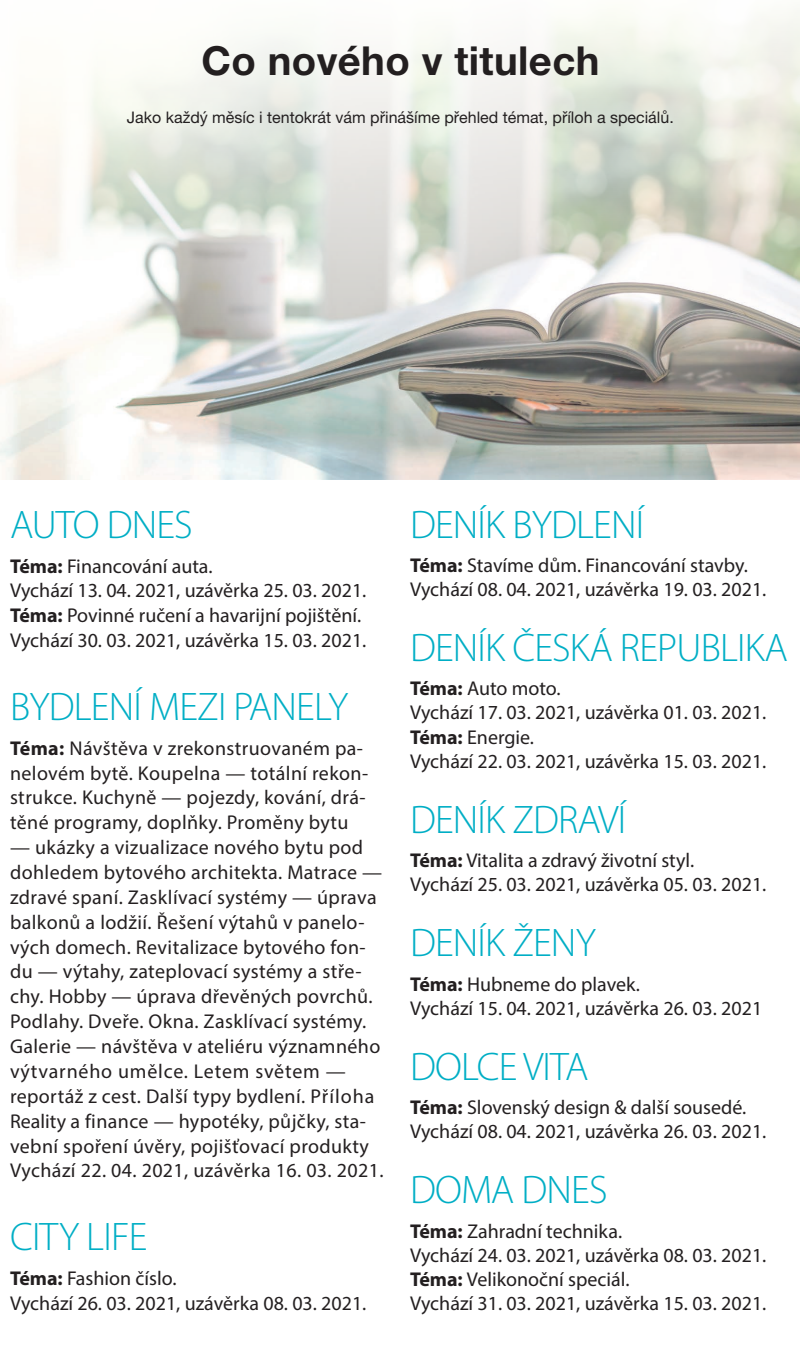
<style>
.page{position:relative;width:800px;height:1350px;background:#fff}
.page>*{position:absolute;margin:0;border:0;box-sizing:border-box;transform-origin:0 0}
.t1{font:300 40px "Myriad Pro";letter-spacing:-.02em;color:#00aec5}
.t2{font:700 40px "Helvetica Neue LT Pro";letter-spacing:.01em;color:#231f20}
.t3{font:20px/24.9px "Myriad Pro";letter-spacing:.01em;color:#231f20}
.t4{font:16px "Helvetica Neue LT Pro";color:#231f20}
.s1{font-weight:700}
</style>
<div class="page">
<img style="left:0;top:8px;width:800px;height:471px">
<h1 class="t2" style="left:201px;top:36px;width:400px">Co nového v titulech</h1>
<p class="t4" style="left:127px;top:108px;width:548px">Jako každý měsíc i tentokrát vám přinášíme přehled témat, příloh a speciálů.</p>
<h1 class="t1" style="left:10px;top:502px;width:184px">AUTO DNES</h1>
<p class="t3" style="left:10px;top:553px;width:358px"><span class="s1">Téma:</span> Financování auta.<br>Vychází 13. 04. 2021, uzávěrka 25. 03. 2021.<br><span class="s1">Téma:</span> Povinné ručení a havarijní pojištění.<br>Vychází 30. 03. 2021, uzávěrka 15. 03. 2021.</p>
<h1 class="t1" style="left:10px;top:685px;width:340px">BYDLENÍ MEZI PANELY</h1>
<p class="t3" style="left:10px;top:735px;width:360px"><span class="s1">Téma:</span> Návštěva v zrekonstruovaném pa&shy;nelovém bytě. Koupelna — totální rekon&shy;strukce. Kuchyně — pojezdy, kování, drá&shy;těné programy, doplňky. Proměny bytu</p>
<p class="t3" style="left:10px;top:835px;width:375px">— ukázky a vizualizace nového bytu pod dohledem bytového architekta. Matrace — zdravé spaní. Zasklívací systémy — úprava balkonů a lodžií. Řešení výtahů v panelo&shy;vých domech. Revitalizace bytového fon&shy;du — výtahy, zateplovací systémy a stře&shy;chy. Hobby — úprava dřevěných povrchů.<br>Podlahy. Dveře. Okna. Zasklívací systémy.<br>Galerie — návštěva v ateliéru významného výtvarného umělce. Letem světem — reportáž z cest. Další typy bydlení. Příloha Reality a finance — hypotéky, půjčky, sta&shy;vební spoření úvěry, pojišťovací produkty Vychází 22. 04. 2021, uzávěrka 16. 03. 2021.</p>
<h1 class="t1" style="left:10px;top:1215px;width:139px">CITY LIFE</h1>
<p class="t3" style="left:10px;top:1266px;width:358px"><span class="s1">Téma:</span> Fashion číslo.<br>Vychází 26. 03. 2021, uzávěrka 08. 03. 2021.</p>
<h1 class="t1" style="left:410px;top:502px;width:236px">DENÍK BYDLENÍ</h1>
<p class="t3" style="left:410px;top:553px;width:358px;line-height:24.1px"><span class="s1">Téma:</span> Stavíme dům. Financování stavby.<br>Vychází 08. 04. 2021, uzávěrka 19. 03. 2021.</p>
<h1 class="t1" style="left:410px;top:626px;width:379px">DENÍK ČESKÁ REPUBLIKA</h1>
<p class="t3" style="left:410px;top:676px;width:358px;line-height:24.1px"><span class="s1">Téma:</span> Auto moto.<br>Vychází 17. 03. 2021, uzávěrka 01. 03. 2021.<br><span class="s1">Téma:</span> Energie.<br>Vychází 22. 03. 2021, uzávěrka 15. 03. 2021.</p>
<h1 class="t1" style="left:410px;top:798px;width:218px">DENÍK ZDRAVÍ</h1>
<p class="t3" style="left:410px;top:848px;width:358px;line-height:24.1px"><span class="s1">Téma:</span> Vitalita a zdravý životní styl.<br>Vychází 25. 03. 2021, uzávěrka 05. 03. 2021.</p>
<h1 class="t1" style="left:410px;top:921px;width:187px">DENÍK ŽENY</h1>
<p class="t3" style="left:410px;top:972px;width:354px;line-height:24.1px"><span class="s1">Téma:</span> Hubneme do plavek.<br>Vychází 15. 04. 2021, uzávěrka 26. 03. 2021</p>
<h1 class="t1" style="left:410px;top:1045px;width:180px">DOLCE VITA</h1>
<p class="t3" style="left:410px;top:1095px;width:358px;line-height:24.1px"><span class="s1">Téma:</span> Slovenský design &amp; další sousedé.<br>Vychází 08. 04. 2021, uzávěrka 26. 03. 2021.</p>
<h1 class="t1" style="left:410px;top:1168px;width:199px">DOMA DNES</h1>
<p class="t3" style="left:410px;top:1219px;width:358px;line-height:24.1px"><span class="s1">Téma:</span> Zahradní technika.<br>Vychází 24. 03. 2021, uzávěrka 08. 03. 2021.<br><span class="s1">Téma:</span> Velikonoční speciál.<br>Vychází 31. 03. 2021, uzávěrka 15. 03. 2021.</p>
</div>
